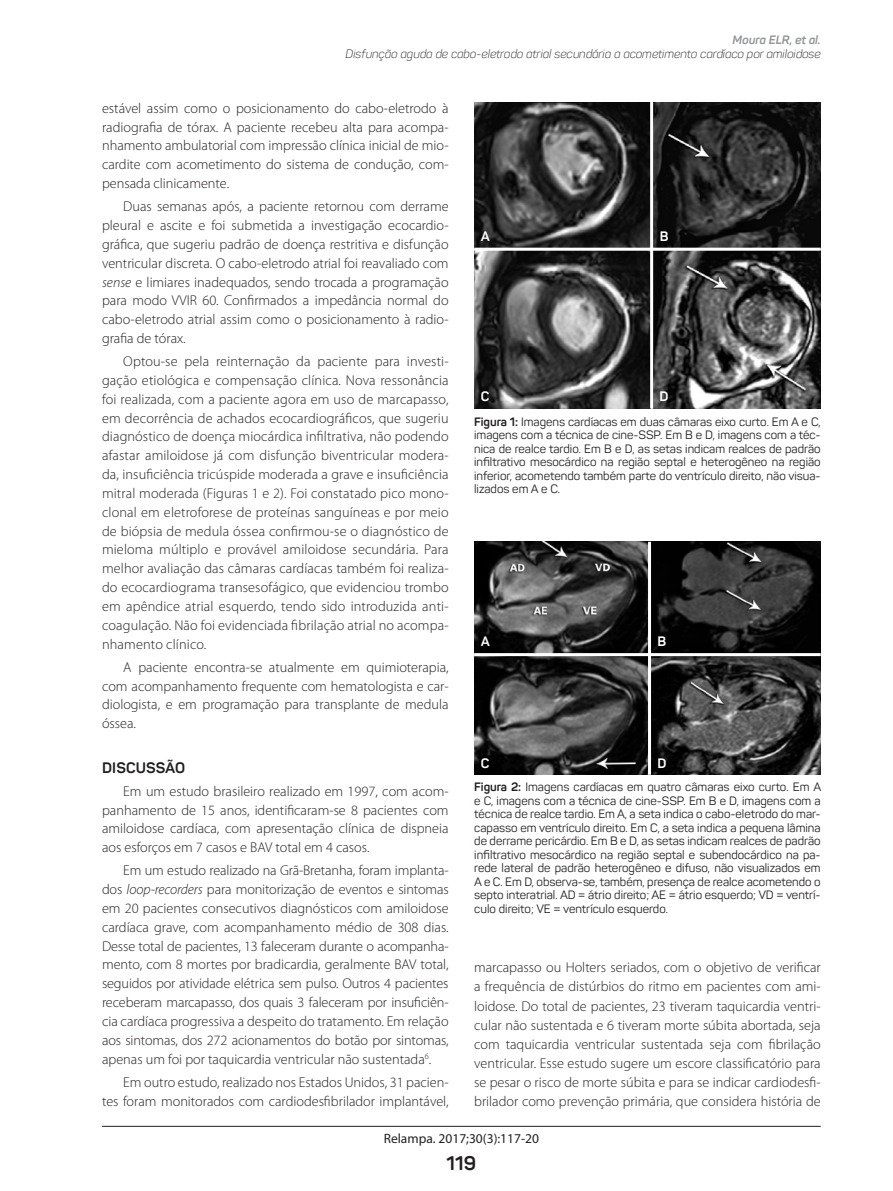
<style>
.page{position:relative;width:893px;height:1191px;background:#fff}
.page>*{position:absolute;margin:0;border:0;box-sizing:border-box;transform-origin:0 0}
.t1{font:700 19.5px "Panton";color:#231f20}
.t2{font:700 15px "Panton";letter-spacing:.01em;color:#231f20}
.t3{font:300 14.25px/18.8px "Myriad Pro";color:#231f20;text-align:justify}
.t4{font:13.5px "Myriad Pro";color:#231f20}
.t5{font:700 13.5px "Panton";color:#fff}
.t6{font:12px/13.5px "Panton";color:#231f20}
.t7{font:italic 300 12px "Panton";color:#231f20}
.t8{font:italic 700 12px "Panton";color:#939598}
.s1{font-style:italic}
.s2{font-weight:700}
</style>
<div class="page">
<hr style="left:102px;top:1126px;width:719px;height:1px;background:#231f20">
<img style="left:474px;top:102px;width:347px;height:306px">
<hr style="left:650px;top:102px;width:3px;height:306px;background:#fff">
<hr style="left:474px;top:248px;width:347px;height:3px;background:#fff">
<img style="left:474px;top:542px;width:347px;height:232px">
<hr style="left:648px;top:542px;width:3px;height:232px;background:#fff">
<hr style="left:474px;top:653px;width:347px;height:3px;background:#fff">
<p class="t8" style="left:733px;top:33px;width:90px">Moura ELR, et al.</p>
<p class="t7" style="left:346px;top:46px;width:477px">Disfunção aguda de cabo-eletrodo atrial secundária a acometimento cardíaco por amiloidose</p>
<p class="t3" style="left:102px;top:99px;width:348px">estável assim como o posicionamento do cabo-eletrodo à radiografia de tórax. A paciente recebeu alta para acompa&shy;nhamento ambulatorial com impressão clínica inicial de mio&shy;cardite com acometimento do sistema de condução, com&shy;pensada clinicamente.</p>
<p class="t3" style="left:102px;top:197px;width:348px;text-indent:21px">Duas semanas após, a paciente retornou com derrame pleural e ascite e foi submetida a investigação ecocardio&shy;gráfica, que sugeriu padrão de doença restritiva e disfunção ventricular discreta. O cabo-eletrodo atrial foi reavaliado com <span class="s1">sense</span> e limiares inadequados, sendo trocada a programação para modo VVIR 60. Confirmados a impedância normal do cabo-eletrodo atrial assim como o posicionamento à radio&shy;grafia de tórax.</p>
<p class="t3" style="left:102px;top:352px;width:348px;text-indent:21px">Optou-se pela reinternação da paciente para investi&shy;gação etiológica e compensação clínica. Nova ressonância foi realizada, com a paciente agora em uso de marcapasso, em decorrência de achados ecocardiográficos, que sugeriu diagnóstico de doença miocárdica infiltrativa, não podendo afastar amiloidose já com disfunção biventricular modera&shy;da, insuficiência tricúspide moderada a grave e insuficiência mitral moderada (Figuras 1 e 2). Foi constatado pico mono&shy;clonal em eletroforese de proteínas sanguíneas e por meio de biópsia de medula óssea confirmou-se o diagnóstico de mieloma múltiplo e provável amiloidose secundária. Para melhor avaliação das câmaras cardíacas também foi realiza&shy;do ecocardiograma transesofágico, que evidenciou trombo em apêndice atrial esquerdo, tendo sido introduzida anti&shy;coagulação. Não foi evidenciada fibrilação atrial no acompa&shy;nhamento clínico.</p>
<p class="t3" style="left:102px;top:658px;width:348px;text-indent:21px">A paciente encontra-se atualmente em quimioterapia, com acompanhamento frequente com hematologista e car&shy;diologista, e em programação para transplante de medula óssea.</p>
<p class="t2" style="left:102px;top:758px;width:74px">DISCUSSÃO</p>
<p class="t3" style="left:102px;top:782px;width:348px;text-indent:21px">Em um estudo brasileiro realizado em 1997, com acom&shy;panhamento de 15 anos, identificaram-se 8 pacientes com amiloidose cardíaca, com apresentação clínica de dispneia aos esforços em 7 casos e BAV total em 4 casos.</p>
<p class="t3" style="left:102px;top:861px;width:348px;text-indent:21px">Em um estudo realizado na Grã-Bretanha, foram implanta&shy;dos <span class="s1">loop-recorders</span> para monitorização de eventos e sintomas em 20 pacientes consecutivos diagnósticos com amiloidose cardíaca grave, com acompanhamento médio de 308 dias.<br>Desse total de pacientes, 13 faleceram durante o acompanha&shy;mento, com 8 mortes por bradicardia, geralmente BAV total, seguidos por atividade elétrica sem pulso. Outros 4 pacientes receberam marcapasso, dos quais 3 faleceram por insuficiên&shy;cia cardíaca progressiva a despeito do tratamento. Em relação aos sintomas, dos 272 acionamentos do botão por sintomas, apenas um foi por taquicardia ventricular não sustentada<sup>6</sup>.</p>
<p class="t3" style="left:102px;top:1073px;width:348px;text-align:right">Em outro estudo, realizado nos Estados Unidos, 31 pacien-<br>tes foram monitorados com cardiodesfibrilador implantável,</p>
<p class="t5" style="left:481px;top:227px;width:10px">A</p>
<p class="t5" style="left:481px;top:388px;width:9px">C</p>
<p class="t5" style="left:660px;top:227px;width:10px">B</p>
<p class="t5" style="left:659px;top:388px;width:10px">D</p>
<p class="t6" style="left:474px;top:415px;width:348px"><span class="s2">Figura 1:</span> Imagens cardíacas em duas câmaras eixo curto. Em A e C, imagens com a técnica de cine-SSP. Em B e D, imagens com a téc&shy;nica de realce tardio. Em B e D, as setas indicam realces de padrão infiltrativo mesocárdico na região septal e heterogêneo na região inferior, acometendo também parte do ventrículo direito, não visua&shy;lizados em A e C.</p>
<p class="t5" style="left:481px;top:633px;width:10px">A</p>
<p class="t5" style="left:481px;top:754px;width:9px">C</p>
<p class="t5" style="left:658px;top:633px;width:10px">B</p>
<p class="t5" style="left:657px;top:754px;width:10px">D</p>
<p class="t6" style="left:474px;top:780px;width:348px;text-align:justify"><span class="s2">Figura 2:</span> Imagens cardíacas em quatro câmaras eixo curto. Em A e C, imagens com a técnica de cine-SSP. Em B e D, imagens com a técnica de realce tardio. Em A, a seta indica o cabo-eletrodo do mar&shy;capasso em ventrículo direito. Em C, a seta indica a pequena lâmina de derrame pericárdio. Em B e D, as setas indicam realces de padrão infiltrativo mesocárdico na região septal e subendocárdico na pa&shy;rede lateral de padrão heterogêneo e difuso, não visualizados em A e C. Em D, observa-se, também, presença de realce acometendo o septo interatrial. AD = átrio direito; AE = átrio esquerdo; VD = ventrí&shy;culo direito; VE = ventrículo esquerdo.</p>
<p class="t3" style="left:474px;top:958px;width:348px">marcapasso ou Holters seriados, com o objetivo de verificar a frequência de distúrbios do ritmo em pacientes com ami&shy;loidose. Do total de pacientes, 23 tiveram taquicardia ventri&shy;cular não sustentada e 6 tiveram morte súbita abortada, seja com taquicardia ventricular sustentada seja com fibrilação ventricular. Esse estudo sugere um escore classificatório para se pesar o risco de morte súbita e para se indicar cardiodesfi&shy;brilador como prevenção primária, que considera história de</p>
<p class="t4" style="left:384px;top:1130px;width:157px">Relampa. 2017;30(3):117-20</p>
<h1 class="t1" style="left:447px;top:1150px;width:31px">119</h1>
</div>
